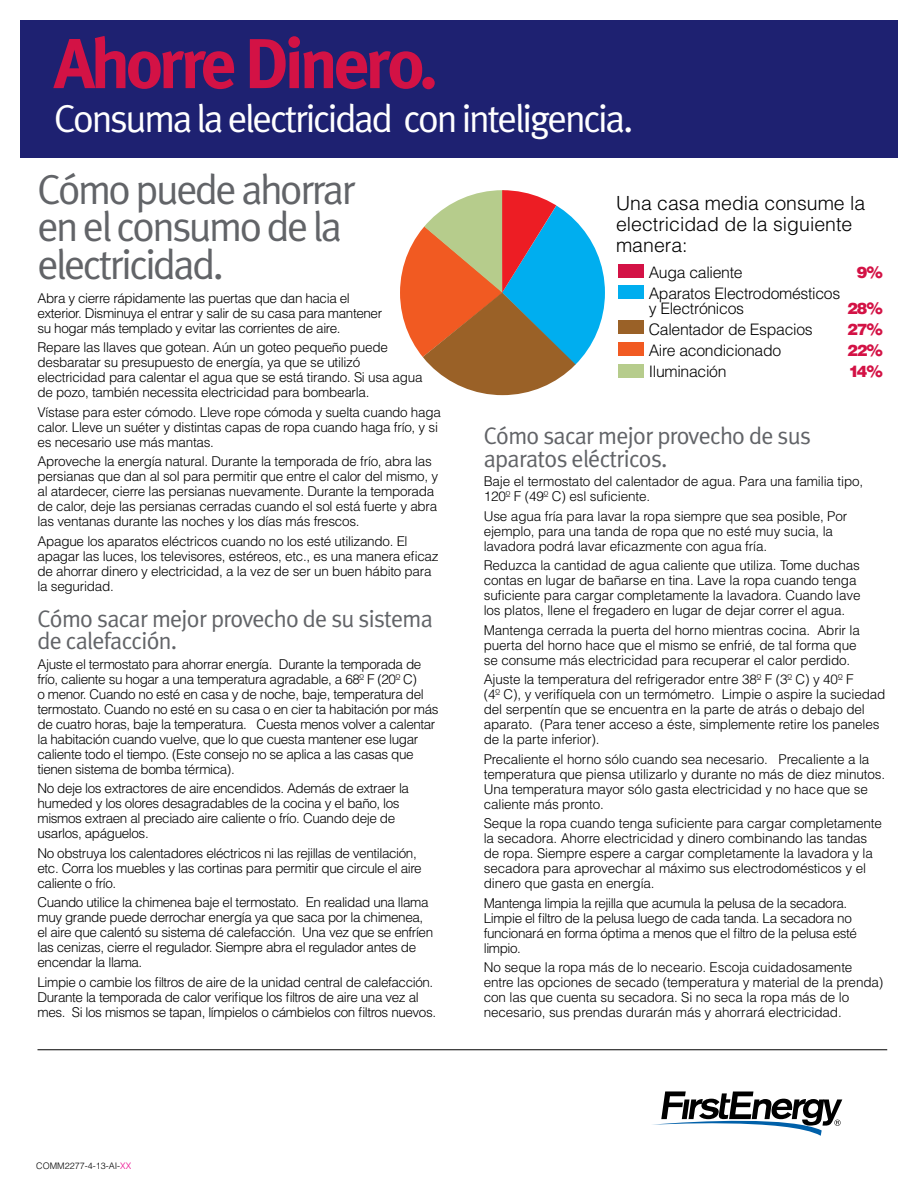
<style>
.page{position:relative;width:918px;height:1188px;background:#fff}
.page>*{position:absolute;margin:0;border:0;box-sizing:border-box;transform-origin:0 0}
.t1{font:700 70.5px "Meta Plus";letter-spacing:-.06em;color:#d31245}
.t2{font:42px/37.5px "Meta Plus Normal";letter-spacing:-.06em;color:#626468}
.t3{font:39px "Meta Plus Normal";letter-spacing:-.06em;color:#fff}
.t4{font:24px/22.5px "Meta Plus Normal";letter-spacing:-.03em;color:#626468}
.t5{font:300 19.5px/21px "Helvetica";color:#000}
.t6{font:300 15.9px/15px "Helvetica";letter-spacing:-.02em;color:#000}
.t7{font:900 15.9px "Helvetica";letter-spacing:-.04em;color:#d31245}
.t8{font:300 13.5px/15px "Helvetica";letter-spacing:-.02em;color:#000}
.t9{font:300 9px "Helvetica";color:#000}
.s1{color:#ec008c}
</style>
<div class="page">
<div style="left:20px;top:21px;width:878px;height:137px;background:#1e2171"></div>
<svg style="left:400px;top:190px;width:205px;height:205px"></svg>
<div style="left:618px;top:264px;width:26px;height:14px;background:#d31245"></div>
<div style="left:618px;top:285px;width:26px;height:13px;background:#00aeef"></div>
<div style="left:618px;top:320px;width:26px;height:14px;background:#9a6127"></div>
<div style="left:618px;top:342px;width:26px;height:14px;background:#f15a22"></div>
<div style="left:618px;top:364px;width:26px;height:14px;background:#b6cc8c"></div>
<hr style="left:38px;top:1049px;width:849px;height:1px;background:#000">
<svg style="left:652px;top:1091px;width:190px;height:45px"></svg>
<h1 class="t1" style="left:54px;top:23px;width:385px">Ahorre Dinero.</h1>
<h3 class="t3" style="left:54px;top:96px;width:581px">Consuma la electricidad con inteligencia.</h3>
<h2 class="t2" style="left:38px;top:170px;width:320px">Cómo puede ahorrar en el consumo de la electricidad.</h2>
<p class="t8" style="left:38px;top:290px;width:346px">Abra y cierre rápidamente las puertas que dan hacia el exterior. Disminuya el entrar y salir de su casa para mantener su hogar más templado y evitar las corrientes de aire.</p>
<p class="t8" style="left:38px;top:340px;width:387px">Repare las llaves que gotean. Aún un goteo pequeño puede desbaratar su presupuesto de energía, ya que se utilizó electricidad para calentar el agua que se está tirando. Si usa agua de pozo, también necessita electricidad para bombearla.</p>
<p class="t8" style="left:38px;top:404px;width:405px">Vístase para ester cómodo. Lleve rope cómoda y suelta cuando haga calor. Lleve un suéter y distintas capas de ropa cuando haga frío, y si es necesario use más mantas.</p>
<p class="t8" style="left:38px;top:454px;width:402px">Aproveche la energía natural. Durante la temporada de frío, abra las persianas que dan al sol para permitir que entre el calor del mismo, y al atardecer, cierre las persianas nuevamente. Durante la temporada de calor, deje las persianas cerradas cuando el sol está fuerte y abra las ventanas durante las noches y los días más frescos.</p>
<p class="t8" style="left:38px;top:533px;width:403px">Apague los aparatos eléctricos cuando no los esté utilizando. El apagar las luces, los televisores, estéreos, etc., es una manera eficaz de ahorrar dinero y electricidad, a la vez de ser un buen hábito para la seguridad.</p>
<h3 class="t4" style="left:38px;top:607px;width:397px">Cómo sacar mejor provecho de su sistema de calefacción.</h3>
<p class="t8" style="left:38px;top:656px;width:403px">Ajuste el termostato para ahorrar energía. Durante la temporada de frío, caliente su hogar a una temperatura agradable, a 68º F (20º C)<br>o menor. Cuando no esté en casa y de noche, baje, temperatura del termostato. Cuando no esté en su casa o en cier ta habitación por más de cuatro horas, baje la temperatura. Cuesta menos volver a calentar la habitación cuando vuelve, que lo que cuesta mantener ese lugar caliente todo el tiempo. (Este consejo no se aplica a las casas que tienen sistema de bomba térmica).</p>
<p class="t8" style="left:38px;top:780px;width:373px">No deje los extractores de aire encendidos. Además de extraer la humeded y los olores desagradables de la cocina y el baño, los mismos extraen al preciado aire caliente o frío. Cuando deje de usarlos, apáguelos.</p>
<p class="t8" style="left:38px;top:845px;width:386px">No obstruya los calentadores eléctricos ni las rejillas de ventilación, etc. Corra los muebles y las cortinas para permitir que circule el aire caliente o frío.</p>
<p class="t8" style="left:38px;top:894px;width:397px">Cuando utilice la chimenea baje el termostato. En realidad una llama muy grande puede derrochar energía ya que saca por la chimenea, el aire que calentó su sistema dé calefacción. Una vez que se enfríen las cenizas, cierre el regulador. Siempre abra el regulador antes de encendar la llama.</p>
<p class="t8" style="left:38px;top:974px;width:400px">Limpie o cambie los filtros de aire de la unidad central de calefacción.<br>Durante la temporada de calor verifique los filtros de aire una vez al mes. Si los mismos se tapan, límpielos o cámbielos con filtros nuevos.</p>
<h3 class="t5" style="left:616px;top:192px;width:251px">Una casa media consume la electricidad de la siguiente manera:</h3>
<p class="t6" style="left:649px;top:264px;width:95px">Auga caliente</p>
<p class="t7" style="left:857px;top:262px;width:27px">9%</p>
<p class="t6" style="left:649px;top:285px;width:193px">Aparatos Electrodomésticos y Electrónicos</p>
<p class="t7" style="left:847px;top:298px;width:37px">28%</p>
<p class="t6" style="left:649px;top:321px;width:166px">Calentador de Espacios</p>
<p class="t7" style="left:847px;top:319px;width:37px">27%</p>
<p class="t6" style="left:649px;top:342px;width:134px">Aire acondicionado</p>
<p class="t7" style="left:847px;top:340px;width:37px">22%</p>
<p class="t6" style="left:649px;top:363px;width:79px">Iluminación</p>
<p class="t7" style="left:849px;top:361px;width:35px">14%</p>
<h3 class="t4" style="left:484px;top:424px;width:329px">Cómo sacar mejor provecho de sus aparatos eléctricos.</h3>
<p class="t8" style="left:484px;top:473px;width:381px">Baje el termostato del calentador de agua. Para una familia tipo,<br>120º F (49º C) esl suficiente.</p>
<p class="t8" style="left:484px;top:508px;width:365px">Use agua fría para lavar la ropa siempre que sea posible, Por ejemplo, para una tanda de ropa que no esté muy sucia, la lavadora podrá lavar eficazmente con agua fría.</p>
<p class="t8" style="left:484px;top:557px;width:378px">Reduzca la cantidad de agua caliente que utiliza. Tome duchas contas en lugar de bañarse en tina. Lave la ropa cuando tenga suficiente para cargar completamente la lavadora. Cuando lave los platos, llene el fregadero en lugar de dejar correr el agua.</p>
<p class="t8" style="left:484px;top:622px;width:378px">Mantenga cerrada la puerta del horno mientras cocina. Abrir la puerta del horno hace que el mismo se enfrié, de tal forma que se consume más electricidad para recuperar el calor perdido.</p>
<p class="t8" style="left:484px;top:671px;width:403px">Ajuste la temperatura del refrigerador entre 38º F (3º C) y 40º F<br>(4º C), y verifíquela con un termómetro. Limpie o aspire la suciedad del serpentín que se encuentra en la parte de atrás o debajo del aparato. (Para tener acceso a éste, simplemente retire los paneles de la parte inferior).</p>
<p class="t8" style="left:484px;top:751px;width:403px">Precaliente el horno sólo cuando sea necesario. Precaliente a la temperatura que piensa utilizarlo y durante no más de diez minutos.<br>Una temperatura mayor sólo gasta electricidad y no hace que se caliente más pronto.</p>
<p class="t8" style="left:484px;top:815px;width:400px">Seque la ropa cuando tenga suficiente para cargar completamente la secadora. Ahorre electricidad y dinero combinando las tandas de ropa. Siempre espere a cargar completamente la lavadora y la secadora para aprovechar al máximo sus electrodomésticos y el dinero que gasta en energía.</p>
<p class="t8" style="left:484px;top:895px;width:375px">Mantenga limpia la rejilla que acumula la pelusa de la secadora.<br>Limpie el filtro de la pelusa luego de cada tanda. La secadora no funcionará en forma óptima a menos que el filtro de la pelusa esté limpio.</p>
<p class="t8" style="left:484px;top:959px;width:401px">No seque la ropa más de lo neceario. Escoja cuidadosamente entre las opciones de secado (temperatura y material de la prenda) con las que cuenta su secadora. Si no seca la ropa más de lo necesario, sus prendas durarán más y ahorrará electricidad.</p>
<p class="t9" style="left:36px;top:1160px;width:97px">COMM2277-4-13-AI-<span class="s1">XX</span></p>
</div>
